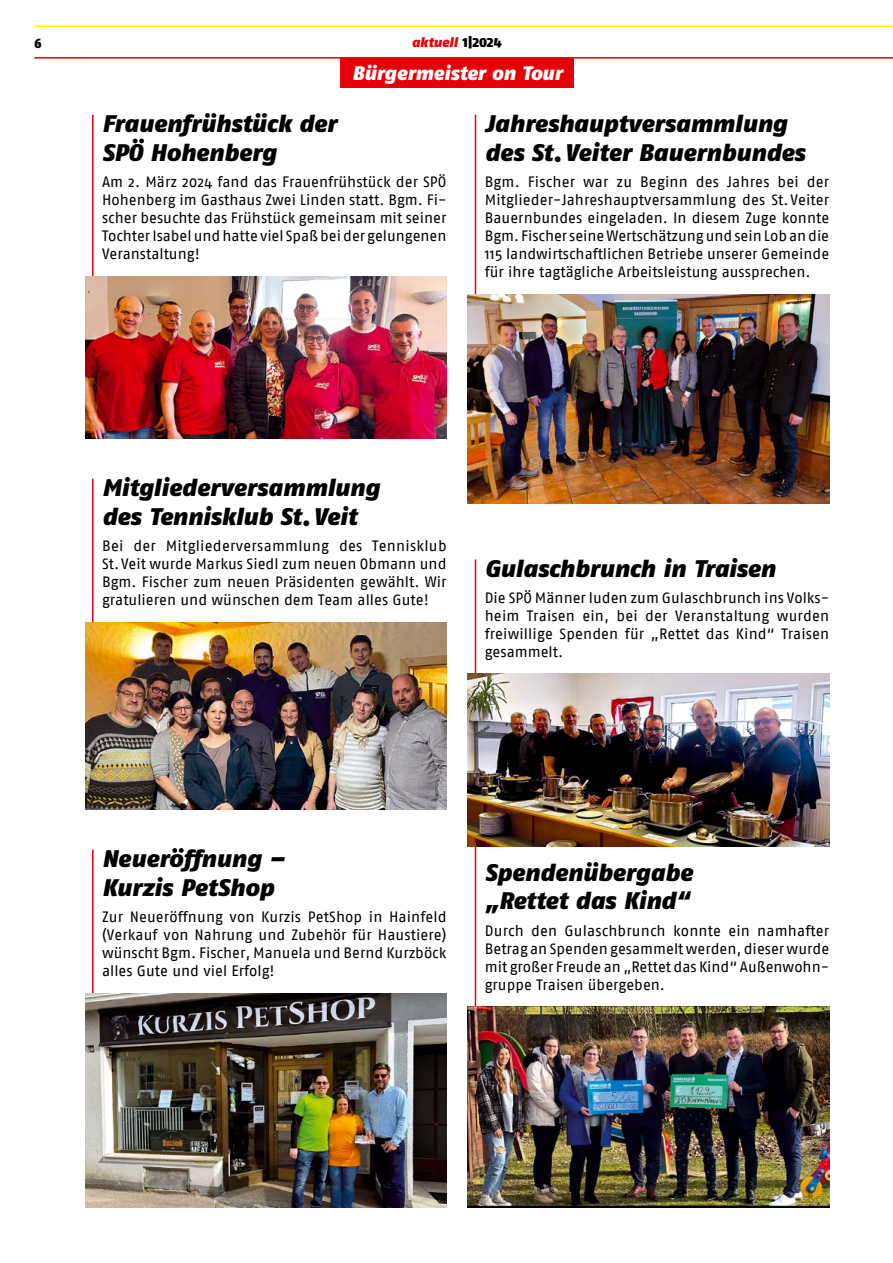
<style>
.page{position:relative;width:893px;height:1263px;background:#fff}
.page>*{position:absolute;margin:0;border:0;box-sizing:border-box;transform-origin:0 0}
.t1{font:italic 900 24px/28.8px "Fago No";color:#000}
.t2{font:italic 900 19.5px "Fago No";color:#fff}
.t3{font:15px/18px "Fago No";color:#000;text-align:justify}
.t4{font:italic 900 13.5px "Fago No";color:#e60007}
.t5{font:900 13.5px "Fago Co";color:#000}
.s1{font-family:"Fago No Lf";font-style:normal;color:#000}
</style>
<div class="page">
<hr style="left:34px;top:26px;width:859px;height:1px;background:#ffed00">
<hr style="left:34px;top:57px;width:859px;height:2px;background:#e60007">
<div style="left:340px;top:58px;width:234px;height:30px;background:#e60007"></div>
<hr style="left:92px;top:115px;width:2px;height:309px;background:#e60007">
<hr style="left:92px;top:850px;width:2px;height:309px;background:#e60007">
<hr style="left:475px;top:559px;width:1px;height:581px;background:#e60007">
<img style="left:85px;top:276px;width:361px;height:162px">
<img style="left:85px;top:993px;width:361px;height:215px">
<img style="left:468px;top:673px;width:361px;height:173px">
<img style="left:468px;top:1007px;width:361px;height:200px">
<hr style="left:92px;top:479px;width:2px;height:309px;background:#e60007">
<img style="left:85px;top:622px;width:361px;height:187px">
<hr style="left:475px;top:115px;width:1px;height:309px;background:#e60007">
<img style="left:468px;top:294px;width:361px;height:209px">
<p class="t5" style="left:34px;top:36px;width:9px">6</p>
<p class="t4" style="left:412px;top:34px;width:91px">aktuell <span class="s1">1|2024</span></p>
<h2 class="t2" style="left:352px;top:61px;width:212px">Bürgermeister on Tour</h2>
<h1 class="t1" style="left:102px;top:109px;width:236px">Frauenfrühstück der<br>SPÖ Hohenberg</h1>
<p class="t3" style="left:102px;top:173px;width:346px">Am 2. März 2024 fand das Frauenfrühstück der SPÖ Hohenberg im Gasthaus Zwei Linden statt. Bgm. Fi&shy;scher besuchte das Frühstück gemeinsam mit seiner Tochter Isabel und hatte viel Spaß bei der gelungenen Veranstaltung!</p>
<h1 class="t1" style="left:485px;top:109px;width:322px">Jahreshauptversammlung des St.Veiter Bauernbundes</h1>
<p class="t3" style="left:485px;top:173px;width:346px">Bgm. Fischer war zu Beginn des Jahres bei der Mitglieder-Jahreshauptversammlung des St.Veiter Bauernbundes eingeladen. In diesem Zuge konnte Bgm. Fischer seine Wertschätzung und sein Lob an die 115 landwirtschaftlichen Betriebe unserer Gemeinde für ihre tagtägliche Arbeitsleistung aussprechen.</p>
<h1 class="t1" style="left:102px;top:473px;width:279px">Mitgliederversammlung des Tennisklub St.Veit</h1>
<p class="t3" style="left:102px;top:537px;width:346px">Bei der Mitgliederversammlung des Tennisklub St.Veit wurde Markus Siedl zum neuen Obmann und Bgm. Fischer zum neuen Präsidenten gewählt. Wir gratulieren und wünschen dem Team alles Gute!</p>
<h1 class="t1" style="left:485px;top:553px;width:292px">Gulaschbrunch in Traisen</h1>
<p class="t3" style="left:485px;top:589px;width:346px">Die SPÖ Männer luden zum Gulaschbrunch ins Volks&shy;heim Traisen ein, bei der Veranstaltung wurden freiwillige Spenden für „Rettet das Kind“ Traisen gesammelt.</p>
<h1 class="t1" style="left:102px;top:844px;width:184px">Neueröffnung –<br>Kurzis PetShop</h1>
<p class="t3" style="left:102px;top:908px;width:346px">Zur Neueröffnung von Kurzis PetShop in Hainfeld (Verkauf von Nahrung und Zubehör für Haustiere) wünscht Bgm. Fischer, Manuela und Bernd Kurzböck alles Gute und viel Erfolg!</p>
<h1 class="t1" style="left:485px;top:857px;width:209px">Spendenübergabe „Rettet das Kind“</h1>
<p class="t3" style="left:485px;top:921px;width:346px">Durch den Gulaschbrunch konnte ein namhafter Betrag an Spenden gesammelt werden, dieser wurde mit großer Freude an „Rettet das Kind“ Außenwohn&shy;gruppe Traisen übergeben.</p>
</div>
